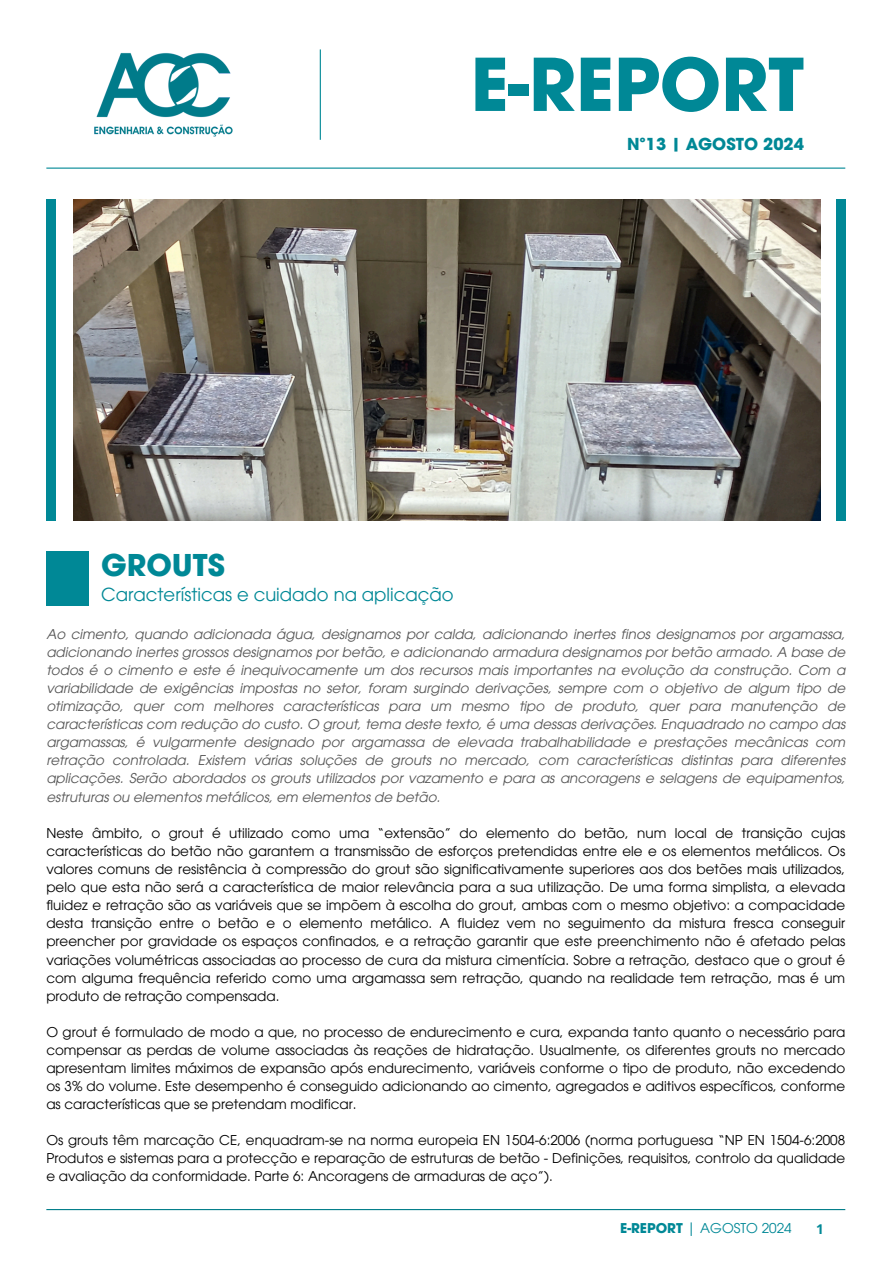
<style>
.page{position:relative;width:894px;height:1264px;background:#fff}
.page>*{position:absolute;margin:0;border:0;box-sizing:border-box;transform-origin:0 0}
.t1{font:700 72px "ITC Avant Garde Pro";color:#008896}
.t2{font:700 30px "ITC Avant Garde Pro";color:#008896}
.t3{font:18px "ITC Avant Garde Pro";color:#008896}
.t4{font:700 16.5px "ITC Avant Garde Pro";color:#008896}
.t5{font:13.5px/18px "ITC Avant Garde Pro";color:#000;text-align:justify}
.t6{font:italic 13.5px/18px "ITC Avant Garde Pro";color:#545454;text-align:justify}
.t7{font:13.5px "ITC Avant Garde Pro";color:#008896}
.t8{font:700 13.5px "Open Sans";color:#008896}
.s1{font-weight:700}
</style>
<div class="page">
<hr style="left:46px;top:167px;width:799px;height:2px;background:#008896">
<hr style="left:319px;top:49px;width:2px;height:91px;background:#008896">
<div style="left:46px;top:199px;width:10px;height:322px;background:#008896"></div>
<div style="left:835px;top:199px;width:10px;height:322px;background:#008896"></div>
<div style="left:46px;top:551px;width:43px;height:55px;background:#008896"></div>
<hr style="left:46px;top:1208px;width:799px;height:2px;background:#007d8a">
<img style="left:73px;top:199px;width:747px;height:322px">
<img style="left:94px;top:52px;width:139px;height:85px">
<h3 class="t1" style="left:470px;top:58px;width:335px">E-REPORT</h3>
<p class="t4" style="left:627px;top:138px;width:178px">Nº13 | AGOSTO 2024</p>
<h2 class="t2" style="left:101px;top:554px;width:125px">GROUTS</h2>
<h4 class="t3" style="left:101px;top:587px;width:354px">Características e cuidado na aplicação</h4>
<p class="t6" style="left:46px;top:627px;width:800px">Ao cimento, quando adicionada água, designamos por calda, adicionando inertes finos designamos por argamassa, adicionando inertes grossos designamos por betão, e adicionando armadura designamos por betão armado. A base de todos é o cimento e este é inequivocamente um dos recursos mais importantes na evolução da construção. Com a variabilidade de exigências impostas no setor, foram surgindo derivações, sempre com o objetivo de algum tipo de otimização, quer com melhores características para um mesmo tipo de produto, quer para manutenção de características com redução do custo. O grout, tema deste texto, é uma dessas derivações. Enquadrado no campo das argamassas, é vulgarmente designado por argamassa de elevada trabalhabilidade e prestações mecânicas com retração controlada. Existem várias soluções de grouts no mercado, com características distintas para diferentes aplicações. Serão abordados os grouts utilizados por vazamento e para as ancoragens e selagens de equipamentos, estruturas ou elementos metálicos, em elementos de betão.</p>
<p class="t5" style="left:46px;top:826px;width:800px">Neste âmbito, o grout é utilizado como uma “extensão” do elemento do betão, num local de transição cujas características do betão não garantem a transmissão de esforços pretendidas entre ele e os elementos metálicos. Os valores comuns de resistência à compressão do grout são significativamente superiores aos dos betões mais utilizados, pelo que esta não será a característica de maior relevância para a sua utilização. De uma forma simplista, a elevada fluidez e retração são as variáveis que se impõem à escolha do grout, ambas com o mesmo objetivo: a compacidade desta transição entre o betão e o elemento metálico. A fluidez vem no seguimento da mistura fresca conseguir preencher por gravidade os espaços confinados, e a retração garantir que este preenchimento não é afetado pelas variações volumétricas associadas ao processo de cura da mistura cimentícia. Sobre a retração, destaco que o grout é com alguma frequência referido como uma argamassa sem retração, quando na realidade tem retração, mas é um produto de retração compensada.</p>
<h5 class="t5" style="left:46px;top:1024px;width:800px">O grout é formulado de modo a que, no processo de endurecimento e cura, expanda tanto quanto o necessário para compensar as perdas de volume associadas às reações de hidratação. Usualmente, os diferentes grouts no mercado apresentam limites máximos de expansão após endurecimento, variáveis conforme o tipo de produto, não excedendo os 3% do volume. Este desempenho é conseguido adicionando ao cimento, agregados e aditivos específicos, conforme as características que se pretendam modificar.</h5>
<p class="t5" style="left:46px;top:1132px;width:800px">Os grouts têm marcação CE, enquadram-se na norma europeia EN 1504-6:2006 (norma portuguesa “NP EN 1504-6:2008<br>Produtos e sistemas para a protecção e reparação de estruturas de betão - Definições, requisitos, controlo da qualidade e avaliação da conformidade. Parte 6: Ancoragens de armaduras de aço”).</p>
<p class="t7" style="left:620px;top:1222px;width:173px"><span class="s1">E-REPORT</span> | AGOSTO 2024</p>
<p class="t8" style="left:816px;top:1219px;width:9px">1</p>
</div>
